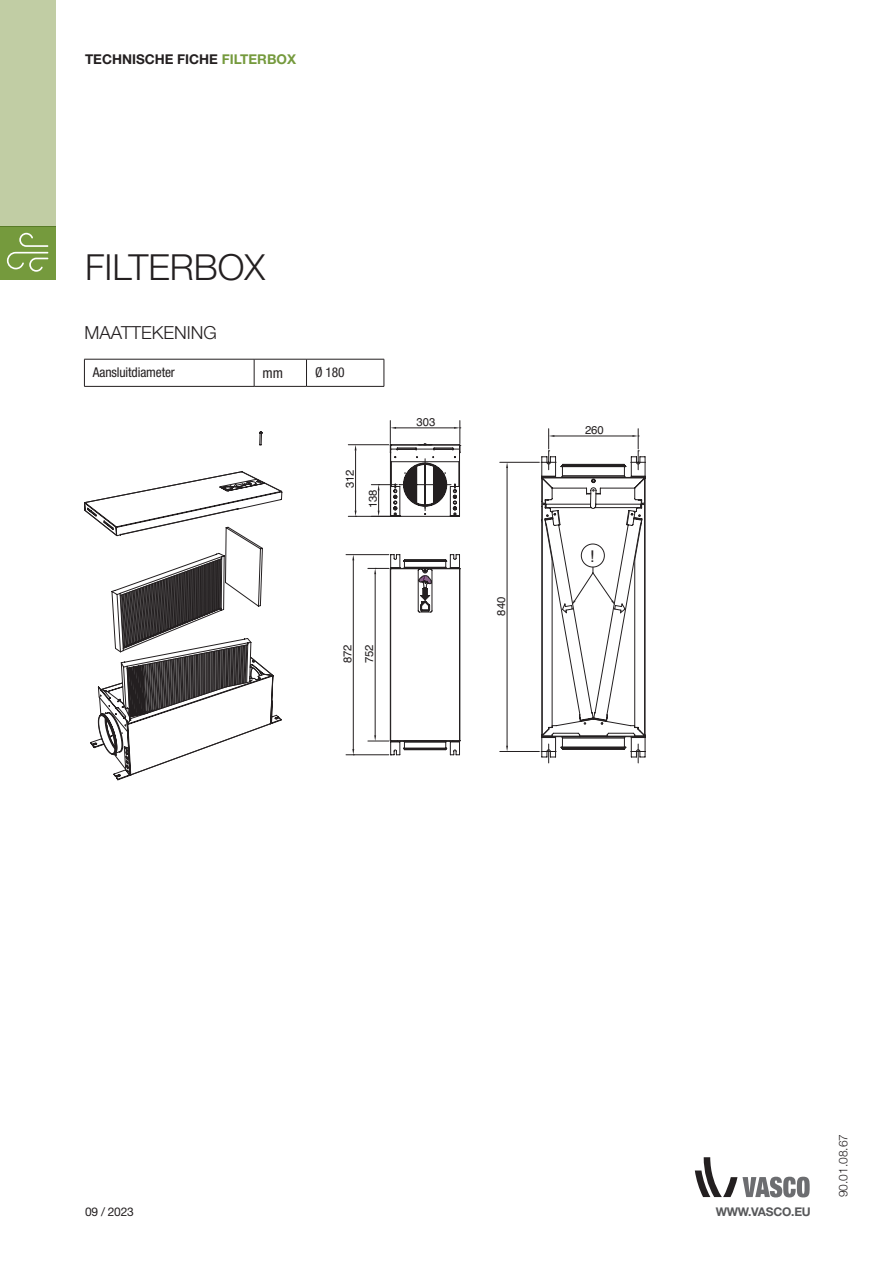
<style>
.page{position:relative;width:893px;height:1263px;background:#fff}
.page>*{position:absolute;margin:0;border:0;box-sizing:border-box;transform-origin:0 0}
.t1{font:300 36px "Helvetica Neue LT Std";color:#231f20}
.t2{font:300 18px "Helvetica Neue LT Std";color:#231f20}
.t3{font:16.2px "Helvetica";color:#231f20}
.t4{font:condensed 14.25px "Helvetica Neue LT Std";color:#231f20}
.t5{font:700 13.5px "Helvetica Neue LT Std";color:#231f20}
.t6{font:condensed 13.5px "Helvetica Neue LT Std";letter-spacing:-.01em;color:#231f20}
.t7{font:700 12px "Helvetica Neue LT Std";letter-spacing:-.02em;color:#57585a}
.t8{font:300 12px "Helvetica Neue LT Std";color:#231f20}
.t9{font:12px "Helvetica Neue LT Std";letter-spacing:-.02em;color:#231f20}
.t10{font:11.4px "Helvetica";color:#231f20}
.s1{color:#759a3d}
</style>
<div class="page">
<div style="left:0;top:0;width:55px;height:226px;background:#c1cda4"></div>
<div style="left:0;top:226px;width:55px;height:54px;background:#759a3d"></div>
<svg style="left:7px;top:233px;width:41px;height:39px"></svg>
<svg style="left:695px;top:1157px;width:115px;height:40px"></svg>
<hr style="left:84px;top:359px;width:170px;height:1px;background:#231f20">
<svg style="left:84px;top:359px;width:1px;height:27px"></svg>
<hr style="left:254px;top:359px;width:52px;height:1px;background:#231f20">
<svg style="left:254px;top:359px;width:1px;height:27px"></svg>
<hr style="left:306px;top:359px;width:78px;height:1px;background:#231f20">
<svg style="left:306px;top:359px;width:1px;height:27px"></svg>
<svg style="left:384px;top:359px;width:1px;height:27px"></svg>
<hr style="left:84px;top:386px;width:170px;height:1px;background:#231f20">
<hr style="left:254px;top:386px;width:52px;height:1px;background:#231f20">
<hr style="left:306px;top:386px;width:78px;height:1px;background:#231f20">
<svg style="left:84px;top:428px;width:562px;height:348px"></svg>
<hr style="left:500px;top:462px;width:39px;height:1px;background:#231f20">
<hr style="left:500px;top:751px;width:39px;height:1px;background:#231f20">
<hr style="left:507px;top:468px;width:1px;height:278px;background:#231f20">
<svg style="left:506px;top:462px;width:2px;height:6px"></svg>
<hr style="left:348px;top:444px;width:41px;height:1px;background:#231f20">
<hr style="left:348px;top:516px;width:50px;height:1px;background:#231f20">
<hr style="left:355px;top:450px;width:1px;height:61px;background:#231f20">
<hr style="left:346px;top:554px;width:43px;height:1px;background:#231f20">
<hr style="left:346px;top:754px;width:43px;height:1px;background:#231f20">
<hr style="left:353px;top:560px;width:1px;height:189px;background:#231f20">
<svg style="left:632px;top:435px;width:7px;height:2px"></svg>
<svg style="left:541px;top:450px;width:105px;height:307px"></svg>
<svg style="left:368px;top:421px;width:93px;height:334px"></svg>
<svg style="left:352px;top:749px;width:2px;height:6px"></svg>
<p class="t5" style="left:85px;top:51px;width:213px">TECHNISCHE FICHE <span class="s1">FILTERBOX</span></p>
<h1 class="t1" style="left:85px;top:245px;width:182px">FILTERBOX</h1>
<p class="t2" style="left:85px;top:321px;width:134px">MAATTEKENING</p>
<p class="t6" style="left:93px;top:365px;width:83px">Aansluitdiameter</p>
<p class="t4" style="left:263px;top:365px;width:22px">mm</p>
<p class="t6" style="left:315px;top:365px;width:31px">Ø 180</p>
<p class="t10" style="left:341px;top:488px;width:20px;rotate:-90deg">312</p>
<p class="t10" style="left:364px;top:508px;width:20px;rotate:-90deg">138</p>
<p class="t10" style="left:417px;top:413px;width:20px">303</p>
<p class="t10" style="left:339px;top:663px;width:20px;rotate:-90deg">872</p>
<p class="t10" style="left:361px;top:663px;width:20px;rotate:-90deg">752</p>
<p class="t10" style="left:492px;top:616px;width:20px;rotate:-90deg">840</p>
<p class="t10" style="left:585px;top:421px;width:20px">260</p>
<p class="t3" style="left:590px;top:544px;width:6px">!</p>
<p class="t9" style="left:85px;top:1205px;width:50px">09 / 2023</p>
<p class="t7" style="left:716px;top:1204px;width:97px">WWW.VASCO.EU</p>
<p class="t8" style="left:836px;top:1197px;width:65px;rotate:-90deg">90.01.08.67</p>
</div>
